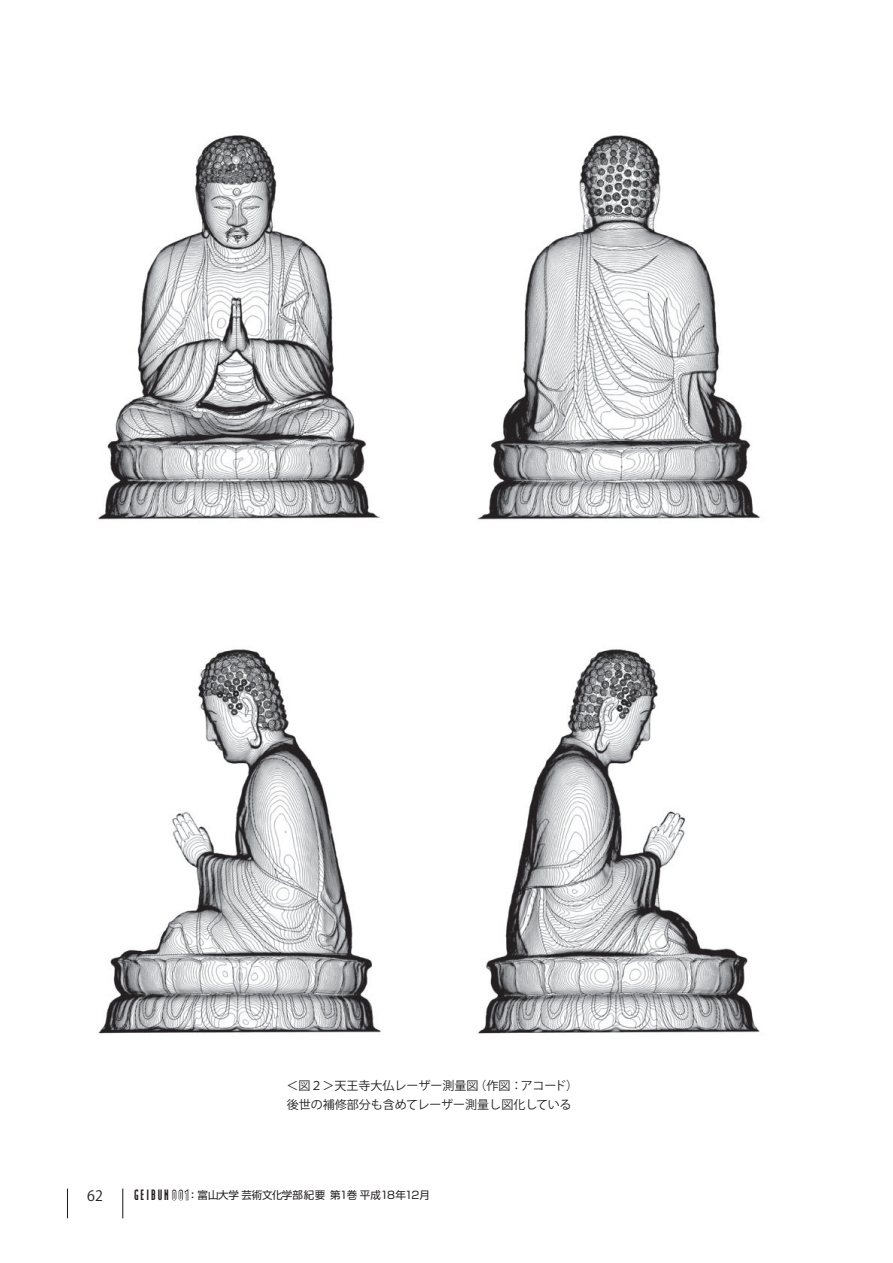
<style>
.page{position:relative;width:893px;height:1263px;background:#fff}
.page>*{position:absolute;margin:0;border:0;box-sizing:border-box;transform-origin:0 0}
.t1{font:14.25px "Koz Go Std";color:#231f20}
.t2{font:12px/19.5px "Koz Go Std";color:#231f20}
.t3{font:10.5px "Shin Go";letter-spacing:-.02em;color:#231f20}
.s1{font-family:"Modula";font-weight:900;font-size:18px}
.s2{font-family:"Modula";font-weight:900;font-size:15.9px;color:#fff}
</style>
<div class="page">
<hr style="left:67px;top:1188px;width:1px;height:30px;background:#231f20">
<hr style="left:122px;top:1188px;width:1px;height:30px;background:#231f20">
<div style="left:172px;top:1189px;width:4px;height:11px;border:1px solid #231f20;border-radius:2px"></div>
<svg style="left:173px;top:1189px;width:16px;height:12px"></svg>
<img style="left:98px;top:135px;width:282px;height:385px">
<img style="left:477px;top:135px;width:283px;height:385px">
<img style="left:98px;top:649px;width:283px;height:385px">
<img style="left:478px;top:649px;width:282px;height:385px">
<p class="t2" style="left:286px;top:1076px;width:293px">＜図２＞天王寺大仏レーザー測量図（作図：アコード）後世の補修部分も含めてレーザー測量し図化している</p>
<p class="t1" style="left:87px;top:1187px;width:17px">62</p>
<p class="t3" style="left:134px;top:1188px;width:297px"><span class="s1">GEIBUN</span> <span class="s2">0 0 1</span> <span class="s1">:</span> 富山大学芸術文化学部紀要　第1巻　平成18年12月</p>
</div>
